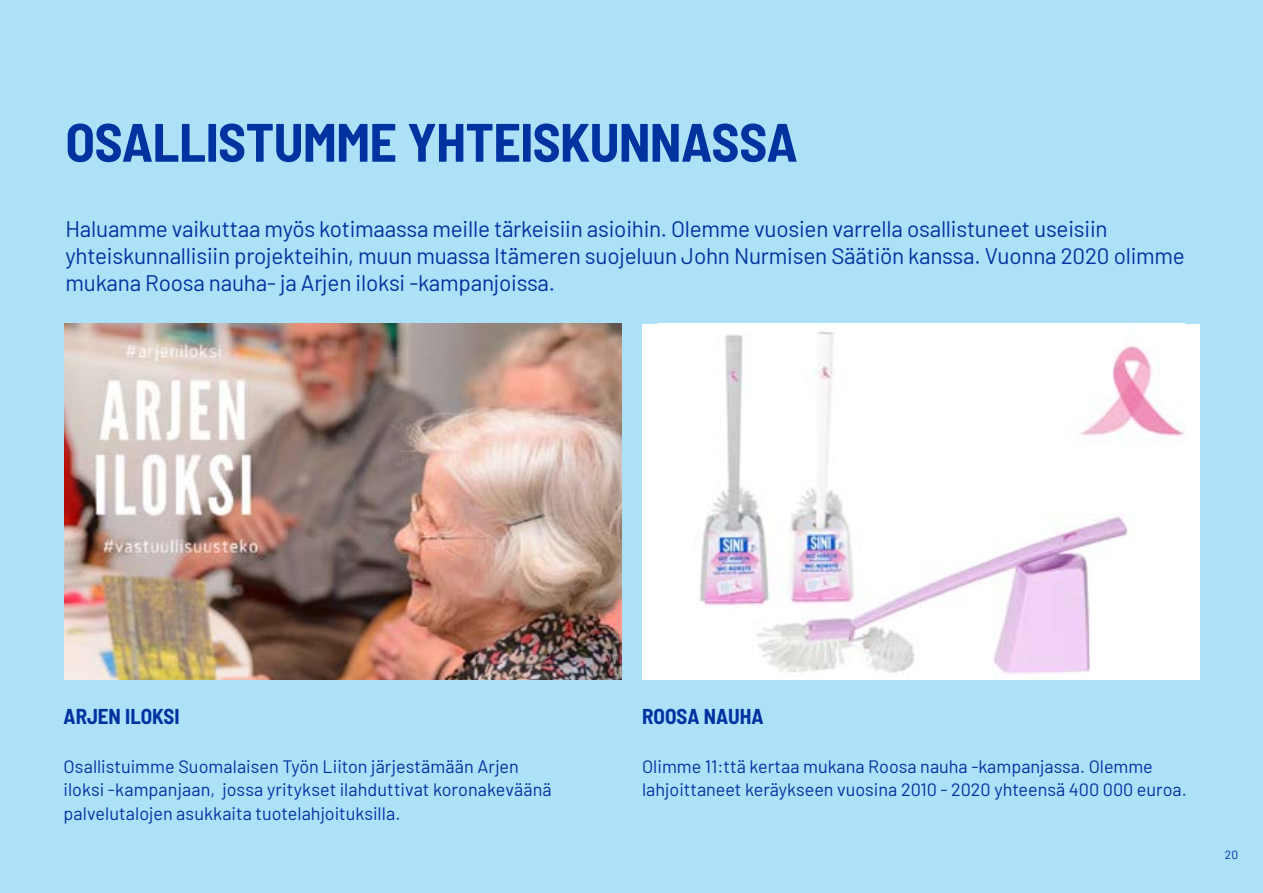
<style>
.page{position:relative;width:1263px;height:893px;background:#ade1f8}
.page>*{position:absolute;margin:0;border:0;box-sizing:border-box;transform-origin:0 0}
.t1{font:700 semi-condensed 54px "Barlow";letter-spacing:-.015em;color:#0032a0}
.t2{font:22.5px/27px "Barlow";letter-spacing:-.01em;color:#0032a0}
.t3{font:700 semi-condensed 21px "Barlow";color:#0032a0}
.t4{font:18px/24px "Barlow";color:#0032a0}
.t5{font:12px "Barlow";color:#0032a0}
</style>
<div class="page">
<img style="left:64px;top:324px;width:557px;height:355px">
<div style="left:642px;top:324px;width:557px;height:355px;background:#fff"></div>
<img style="left:699px;top:331px;width:429px;height:348px">
<img style="left:1065px;top:331px;width:119px;height:126px">
<h1 class="t1" style="left:65px;top:103px;width:734px">OSALLISTUMME YHTEISKUNNASSA</h1>
<p class="t2" style="left:65px;top:213px;width:1121px">Haluamme vaikuttaa myös kotimaassa meille tärkeisiin asioihin. Olemme vuosien varrella osallistuneet useisiin yhteiskunnallisiin projekteihin, muun muassa Itämeren suojeluun John Nurmisen Säätiön kanssa. Vuonna 2020 olimme mukana Roosa nauha- ja Arjen iloksi -kampanjoissa.</p>
<p class="t3" style="left:64px;top:702px;width:118px">ARJEN ILOKSI</p>
<p class="t4" style="left:64px;top:753px;width:490px">Osallistuimme Suomalaisen Työn Liiton järjestämään Arjen iloksi -kampanjaan, jossa yritykset ilahduttivat koronakeväänä palvelutalojen asukkaita tuotelahjoituksilla.</p>
<p class="t3" style="left:642px;top:702px;width:123px">ROOSA NAUHA</p>
<p class="t4" style="left:642px;top:753px;width:546px">Olimme 11:ttä kertaa mukana Roosa nauha -kampanjassa. Olemme lahjoittaneet keräykseen vuosina 2010 - 2020 yhteensä 400 000 euroa.</p>
<p class="t5" style="left:1225px;top:846px;width:15px">20</p>
</div>
